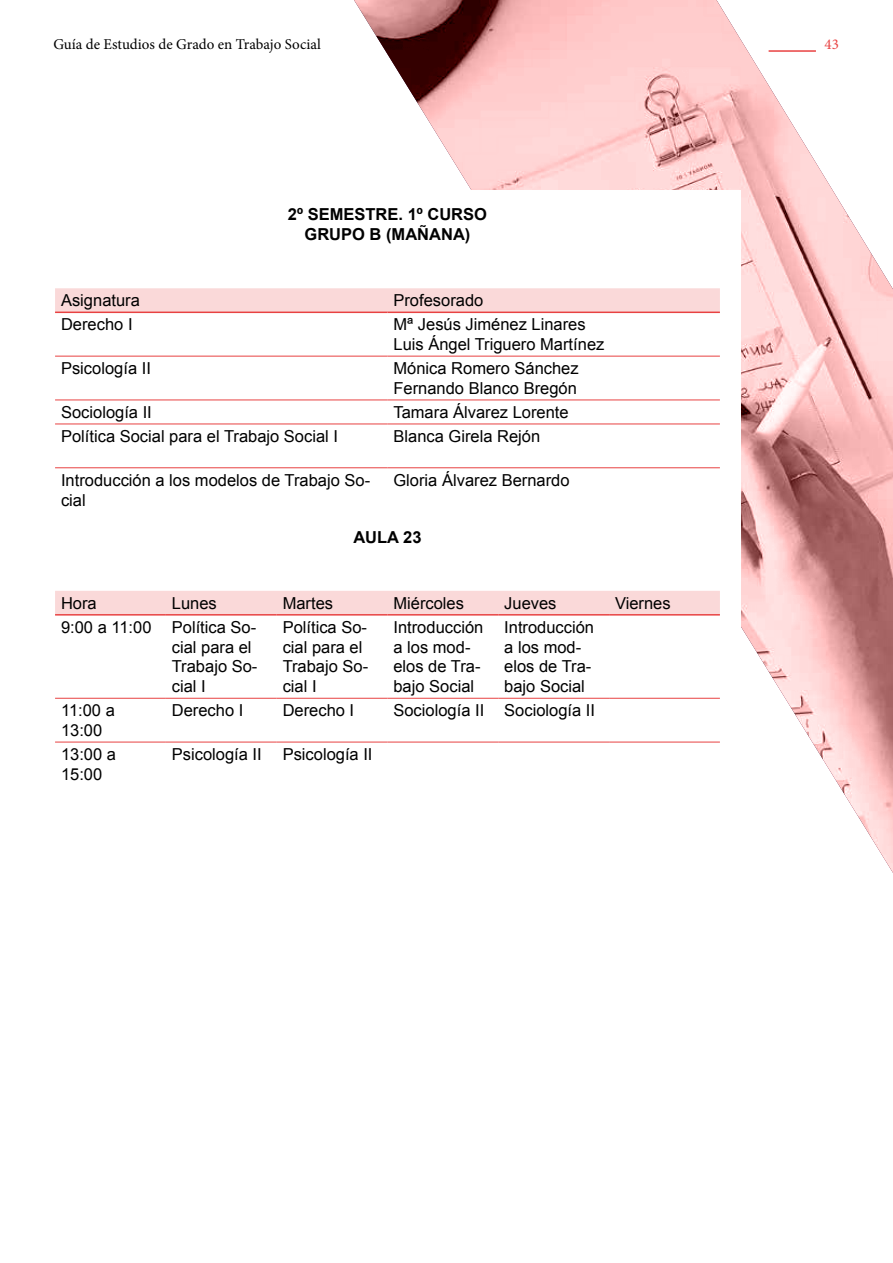
<style>
.page{position:relative;width:893px;height:1263px;background:#fff}
.page>*{position:absolute;margin:0;border:0;box-sizing:border-box;transform-origin:0 0}
.t1{font:16.5px/19.8px "Arial";color:#000}
.t2{font:700 16.5px/19.8px "Arial";color:#000;text-align:center}
.t3{font:15px "Minion Pro";color:#000}
.t4{font:15px "Minion Pro";color:#e84242}
</style>
<div class="page">
<svg style="left:354px;top:0;width:539px;height:873px"></svg>
<div style="left:55px;top:190px;width:686px;height:930px;background:#fff"></div>
<hr style="left:769px;top:50px;width:47px;height:2px;background:#e84242">
<svg style="left:55px;top:288px;width:665px;height:24px;background:#f9d6d6"></svg>
<svg style="left:55px;top:313px;width:665px;height:156px"></svg>
<hr style="left:55px;top:312px;width:332px;height:1px;background:#e84242">
<hr style="left:387px;top:312px;width:333px;height:1px;background:#e84242">
<hr style="left:55px;top:356px;width:332px;height:1px;background:#e84242">
<hr style="left:387px;top:356px;width:333px;height:1px;background:#e84242">
<hr style="left:55px;top:400px;width:332px;height:1px;background:#e84242">
<hr style="left:387px;top:400px;width:333px;height:1px;background:#e84242">
<hr style="left:55px;top:424px;width:332px;height:1px;background:#e84242">
<hr style="left:387px;top:424px;width:333px;height:1px;background:#e84242">
<hr style="left:55px;top:467px;width:332px;height:1px;background:#e84242">
<hr style="left:387px;top:467px;width:333px;height:1px;background:#e84242">
<div style="left:55px;top:591px;width:665px;height:23px;background:#fad9d9"></div>
<svg style="left:55px;top:697px;width:665px;height:45px"></svg>
<hr style="left:55px;top:614px;width:111px;height:2px;background:#e84242">
<hr style="left:166px;top:614px;width:111px;height:2px;background:#e84242">
<hr style="left:277px;top:614px;width:110px;height:2px;background:#e84242">
<hr style="left:387px;top:614px;width:111px;height:2px;background:#e84242">
<hr style="left:498px;top:614px;width:111px;height:2px;background:#e84242">
<hr style="left:609px;top:614px;width:111px;height:2px;background:#e84242">
<hr style="left:55px;top:698px;width:111px;height:1px;background:#e84242">
<hr style="left:166px;top:698px;width:111px;height:1px;background:#e84242">
<hr style="left:277px;top:698px;width:110px;height:1px;background:#e84242">
<hr style="left:387px;top:698px;width:111px;height:1px;background:#e84242">
<hr style="left:498px;top:698px;width:111px;height:1px;background:#e84242">
<hr style="left:609px;top:698px;width:111px;height:1px;background:#e84242">
<hr style="left:55px;top:742px;width:111px;height:1px;background:#e84242">
<hr style="left:166px;top:742px;width:111px;height:1px;background:#e84242">
<hr style="left:277px;top:742px;width:110px;height:1px;background:#e84242">
<hr style="left:387px;top:742px;width:111px;height:1px;background:#e84242">
<hr style="left:498px;top:742px;width:111px;height:1px;background:#e84242">
<hr style="left:609px;top:742px;width:111px;height:1px;background:#e84242">
<p class="t3" style="left:53px;top:34px;width:269px">Guía de Estudios de Grado en Trabajo Social</p>
<p class="t4" style="left:825px;top:34px;width:16px">43</p>
<p class="t2" style="left:288px;top:205px;width:201px">2º SEMESTRE. 1º CURSO<br>GRUPO B (MAÑANA)</p>
<p class="t1" style="left:61px;top:291px;width:80px">Asignatura</p>
<p class="t1" style="left:393px;top:291px;width:91px">Profesorado</p>
<p class="t1" style="left:61px;top:315px;width:73px">Derecho I</p>
<p class="t1" style="left:393px;top:315px;width:212px">Mª Jesús Jiménez Linares<br>Luis Ángel Triguero Martínez</p>
<p class="t1" style="left:61px;top:359px;width:91px">Psicología II</p>
<p class="t1" style="left:393px;top:359px;width:187px">Mónica Romero Sánchez<br>Fernando Blanco Bregón</p>
<p class="t1" style="left:61px;top:402px;width:92px">Sociología II</p>
<p class="t1" style="left:393px;top:402px;width:177px">Tamara Álvarez Lorente</p>
<p class="t1" style="left:61px;top:426px;width:278px">Política Social para el Trabajo Social I</p>
<p class="t1" style="left:393px;top:426px;width:148px">Blanca Girela Rejón</p>
<p class="t1" style="left:61px;top:470px;width:311px">Introducción a los modelos de Trabajo So&shy;cial</p>
<p class="t1" style="left:393px;top:470px;width:178px">Gloria Álvarez Bernardo</p>
<p class="t2" style="left:353px;top:527px;width:70px">AULA 23</p>
<p class="t1" style="left:61px;top:593px;width:37px">Hora</p>
<p class="t1" style="left:172px;top:593px;width:46px">Lunes</p>
<p class="t1" style="left:283px;top:593px;width:52px">Martes</p>
<p class="t1" style="left:393px;top:593px;width:72px">Miércoles</p>
<p class="t1" style="left:504px;top:593px;width:54px">Jueves</p>
<p class="t1" style="left:615px;top:593px;width:57px">Viernes</p>
<p class="t1" style="left:172px;top:617px;width:87px;text-indent:-111px">9:00 a 11:00 Política So&shy;cial para el<br>Trabajo So&shy;cial I</p>
<p class="t1" style="left:283px;top:617px;width:87px">Política So&shy;cial para el<br>Trabajo So&shy;cial I</p>
<p class="t1" style="left:393px;top:617px;width:91px">Introducción a los mod&shy;elos de Tra&shy;bajo Social</p>
<p class="t1" style="left:504px;top:617px;width:91px">Introducción a los mod&shy;elos de Tra&shy;bajo Social</p>
<p class="t1" style="left:61px;top:701px;width:55px">11:00 a<br>13:00</p>
<p class="t1" style="left:172px;top:701px;width:73px">Derecho I</p>
<p class="t1" style="left:283px;top:701px;width:73px">Derecho I</p>
<p class="t1" style="left:393px;top:701px;width:203px">Sociología II Sociología II</p>
<p class="t1" style="left:61px;top:744px;width:57px">13:00 a<br>15:00</p>
<p class="t1" style="left:172px;top:744px;width:91px">Psicología II</p>
<p class="t1" style="left:283px;top:744px;width:91px">Psicología II</p>
</div>
